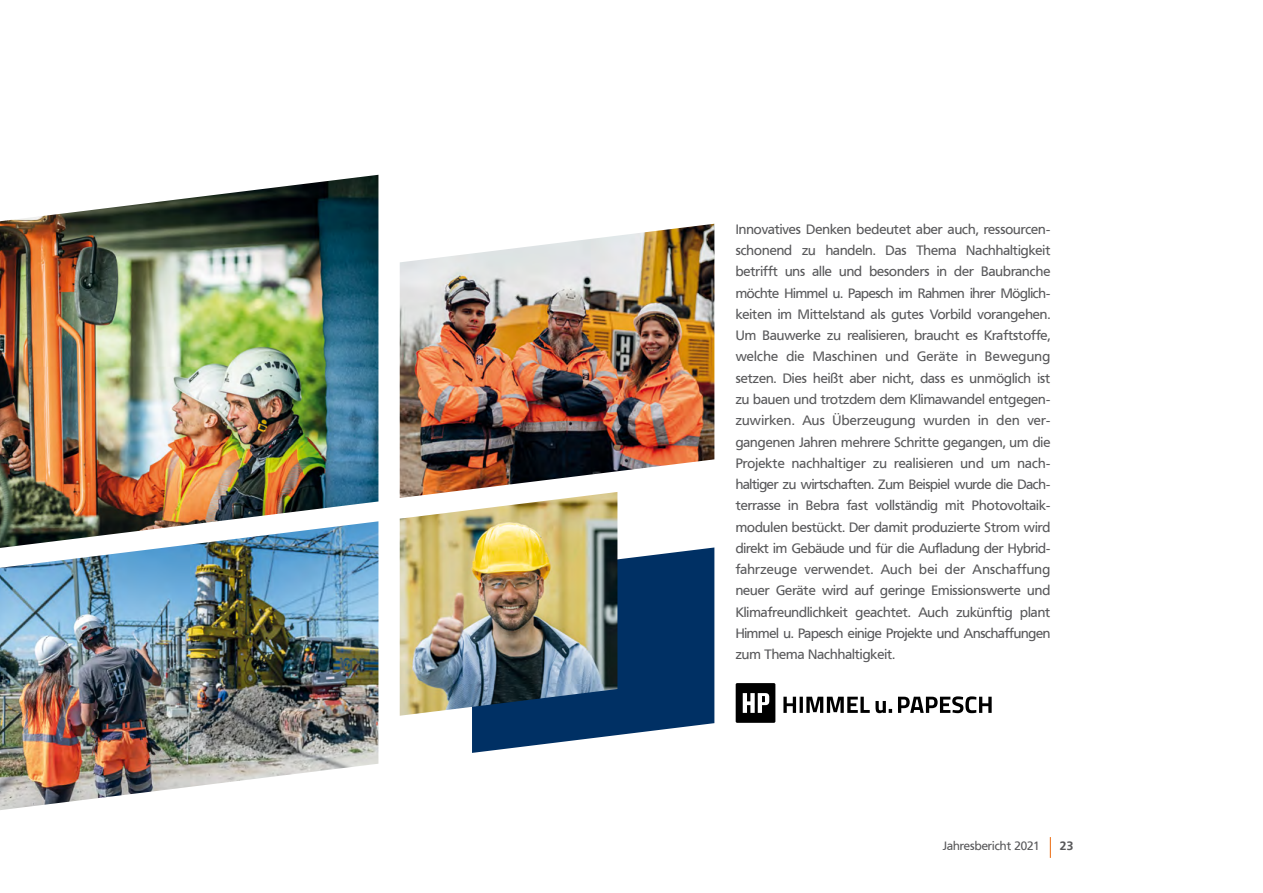
<style>
.page{position:relative;width:1263px;height:893px;background:#fff}
.page>*{position:absolute;margin:0;border:0;box-sizing:border-box;transform-origin:0 0}
.t1{font:13.5px/21.3px "Frutiger VR";letter-spacing:-.02em;color:#58585a;text-align:justify}
.t2{font:12px "Frutiger VR";color:#58585a}
.t3{font:700 12px "Frutiger VR";color:#58585a}
</style>
<div class="page">
<svg style="left:1050px;top:837px;width:1px;height:21px"></svg>
<svg style="left:472px;top:547px;width:242px;height:206px;fill:#003064"></svg>
<img style="left:400px;top:498px;width:217px;height:218px">
<svg style="left:783px;top:696px;width:209px;height:17px"></svg>
<div style="left:736px;top:683px;width:39px;height:40px;background:#000;border-radius:2px"></div>
<svg style="left:743px;top:693px;width:26px;height:20px"></svg>
<img style="left:400px;top:224px;width:314px;height:274px">
<img style="left:0;top:175px;width:378px;height:346px">
<img style="left:0;top:521px;width:378px;height:289px">
<p class="t1" style="left:736px;top:219px;width:316px">Innovatives Denken bedeutet aber auch, ressourcen&shy;schonend zu handeln. Das Thema Nachhaltigkeit betrifft uns alle und besonders in der Baubranche möchte Himmel u. Papesch im Rahmen ihrer Möglich&shy;keiten im Mittelstand als gutes Vorbild vorangehen.<br>Um Bauwerke zu realisieren, braucht es Kraftstoffe, welche die Maschinen und Geräte in Bewegung setzen. Dies heißt aber nicht, dass es unmöglich ist zu bauen und trotzdem dem Klimawandel entgegen&shy;zuwirken. Aus Überzeugung wurden in den ver&shy;gangenen Jahren mehrere Schritte gegangen, um die Projekte nachhaltiger zu realisieren und um nach&shy;haltiger zu wirtschaften. Zum Beispiel wurde die Dach&shy;terrasse in Bebra fast vollständig mit Photovoltaik&shy;modulen bestückt. Der damit produzierte Strom wird direkt im Gebäude und für die Aufladung der Hybrid&shy;fahrzeuge verwendet. Auch bei der Anschaffung neuer Geräte wird auf geringe Emissionswerte und Klimafreundlichkeit geachtet. Auch zukünftig plant Himmel u. Papesch einige Projekte und Anschaffungen zum Thema Nachhaltigkeit.</p>
<p class="t2" style="left:943px;top:839px;width:99px">Jahresbericht 2021</p>
<p class="t3" style="left:1060px;top:839px;width:15px">23</p>
</div>
